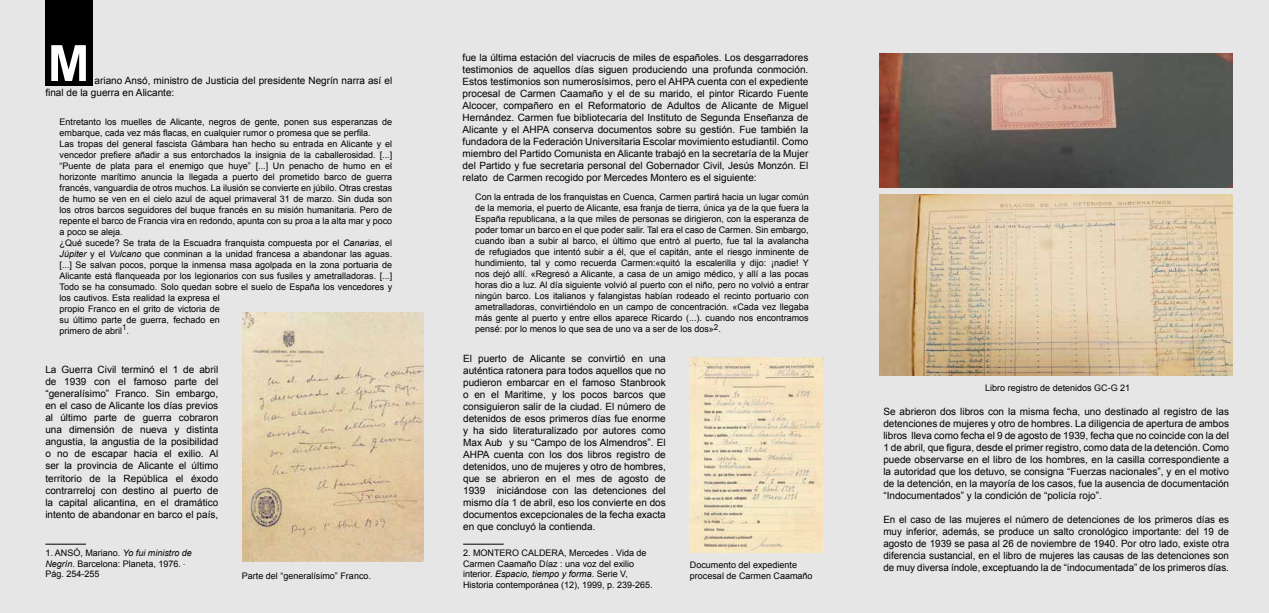
<style>
.page{position:relative;width:1269px;height:613px;background:#fff}
.page>*{position:absolute;margin:0;border:0;box-sizing:border-box;transform-origin:0 0}
.t1{font:700 50px "Arial";color:#fff}
.t2{font:10px/12px "Arial";color:#000;text-align:justify}
.t3{font:9px/11px "Arial";color:#000}
.t4{font:8px "Arial";color:#000}
.s1{font-style:italic}
</style>
<div class="page">
<div style="left:1px;top:0;width:1267px;height:612px;background:#e6e6e6"></div>
<div style="left:45px;top:0;width:48px;height:85px;background:#000"></div>
<img style="left:242px;top:313px;width:182px;height:248px">
<img style="left:690px;top:357px;width:134px;height:195px">
<img style="left:879px;top:53px;width:354px;height:134px">
<img style="left:879px;top:194px;width:354px;height:181px">
<hr style="left:45px;top:543px;width:41px;height:1px;background:#000">
<hr style="left:463px;top:543px;width:41px;height:1px;background:#000">
<h1 class="t1" style="left:48px;top:30px;width:43px">M</h1>
<p class="t2" style="left:45px;top:74px;width:348px;text-indent:49px">ariano Ansó, ministro de Justicia del presidente Negrín narra así el final de la guerra en Alicante:</p>
<p class="t3" style="left:60px;top:116px;width:334px">Entretanto los muelles de Alicante, negros de gente, ponen sus esperanzas de embarque, cada vez más flacas, en cualquier rumor o promesa que se perfila.<br>Las tropas del general fascista Gámbara han hecho su entrada en Alicante y el vencedor prefiere añadir a sus entorchados la insignia de la caballerosidad. [...] “Puente de plata para el enemigo que huye” [...] Un penacho de humo en el horizonte marítimo anuncia la llegada a puerto del prometido barco de guerra francés, vanguardia de otros muchos. La ilusión se convierte en júbilo. Otras crestas de humo se ven en el cielo azul de aquel primaveral 31 de marzo. Sin duda son los otros barcos seguidores del buque francés en su misión humanitaria. Pero de repente el barco de Francia vira en redondo, apunta con su proa a la alta mar y poco a poco se aleja.<br>¿Qué sucede? Se trata de la Escuadra franquista compuesta por el <span class="s1">Canarias</span>, el <span class="s1">Júpiter</span> y el <span class="s1">Vulcano</span> que conminan a la unidad francesa a abandonar las aguas. [...] Se salvan pocos, porque la inmensa masa agolpada en la zona portuaria de Alicante está flanqueada por los legionarios con sus fusiles y ametralladoras. [...] Todo se ha consumado. Solo quedan sobre el suelo de España los vencedores y los cautivos. Esta realidad la expresa el<br>propio Franco en el grito de victoria de<br>su último parte de guerra, fechado en<br>primero de abril<sup>1</sup>.</p>
<p class="t2" style="left:45px;top:364px;width:174px">La Guerra Civil terminó el 1 de abril de 1939 con el famoso parte del “generalísimo” Franco. Sin embargo, en el caso de Alicante los días previos al último parte de guerra cobraron una dimensión de nueva y distinta angustia, la angustia de la posibilidad o no de escapar hacia el exilio. Al ser la provincia de Alicante el último territorio de la República el éxodo contrarreloj con destino al puerto de la capital alicantina, en el dramático intento de abandonar en barco el país,</p>
<p class="t2" style="left:462px;top:51px;width:347px">fue la última estación del viacrucis de miles de españoles. Los desgarradores testimonios de aquellos días siguen produciendo una profunda conmoción.<br>Estos testimonios son numerosísimos, pero el AHPA cuenta con el expediente procesal de Carmen Caamaño y el de su marido, el pintor Ricardo Fuente Alcocer, compañero en el Reformatorio de Adultos de Alicante de Miguel Hernández. Carmen fue bibliotecaria del Instituto de Segunda Enseñanza de Alicante y el AHPA conserva documentos sobre su gestión. Fue también la fundadora de la Federación Universitaria Escolar movimiento estudiantil. Como miembro del Partido Comunista en Alicante trabajó en la secretaría de la Mujer del Partido y fue secretaria personal del Gobernador Civil, Jesús Monzón. El relato de Carmen recogido por Mercedes Montero es el siguiente:</p>
<p class="t3" style="left:475px;top:191px;width:335px;text-align:justify">Con la entrada de los franquistas en Cuenca, Carmen partirá hacia un lugar común de la memoria, el puerto de Alicante, esa franja de tierra, única ya de la que fuera la España republicana, a la que miles de personas se dirigieron, con la esperanza de poder tomar un barco en el que poder salir. Tal era el caso de Carmen. Sin embargo, cuando iban a subir al barco, el último que entró al puerto, fue tal la avalancha de refugiados que intentó subir a él, que el capitán, ante el riesgo inminente de hundimiento, tal y como recuerda Carmen:«quitó la escalerilla y dijo: ¡nadie! Y nos dejó allí. «Regresó a Alicante, a casa de un amigo médico, y allí a las pocas horas dio a luz. Al día siguiente volvió al puerto con el niño, pero no volvió a entrar ningún barco. Los italianos y falangistas habían rodeado el recinto portuario con ametralladoras, convirtiéndolo en un campo de concentración. «Cada vez llegaba más gente al puerto y entre ellos aparece Ricardo (...). cuando nos encontramos pensé: por lo menos lo que sea de uno va a ser de los dos»<sup>2</sup>.</p>
<p class="t2" style="left:463px;top:352px;width:204px">El puerto de Alicante se convirtió en una auténtica ratonera para todos aquellos que no pudieron embarcar en el famoso Stanbrook o en el Maritime, y los pocos barcos que consiguieron salir de la ciudad. El número de detenidos de esos primeros días fue enorme y ha sido literaturalizado por autores como Max Aub y su “Campo de los Almendros”. El AHPA cuenta con los dos libros registro de detenidos, uno de mujeres y otro de hombres, que se abrieron en el mes de agosto de 1939 iniciándose con las detenciones del mismo día 1 de abril, eso los convierte en dos documentos excepcionales de la fecha exacta en que concluyó la contienda.</p>
<p class="t3" style="left:45px;top:547px;width:148px">1. ANSÓ, Mariano. <span class="s1">Yo fui ministro de<br>Negrín</span>. Barcelona: Planeta, 1976.<br>Pág. 254-255</p>
<p class="t3" style="left:463px;top:547px;width:191px">2. MONTERO CALDERA, Mercedes . Vida de Carmen Caamaño Díaz : una voz del exilio interior. <span class="s1">Espacio, tiempo y forma</span>. Serie V, Historia contemporánea (12), 1999, p. 239-265.</p>
<p class="t3" style="left:242px;top:570px;width:131px">Parte del “generalísimo” Franco.</p>
<p class="t3" style="left:690px;top:559px;width:124px">Documento del expediente procesal de Carmen Caamaño</p>
<p class="t4" style="left:183px;top:556px;width:4px">.</p>
<p class="t3" style="left:985px;top:382px;width:147px">Libro registro de detenidos GC-G 21</p>
<p class="t2" style="left:883px;top:405px;width:347px">Se abrieron dos libros con la misma fecha, uno destinado al registro de las detenciones de mujeres y otro de hombres. La diligencia de apertura de ambos libros lleva como fecha el 9 de agosto de 1939, fecha que no coincide con la del 1 de abril, que figura, desde el primer registro, como data de la detención. Como puede observarse en el libro de los hombres, en la casilla correspondiente a la autoridad que los detuvo, se consigna “Fuerzas nacionales”, y en el motivo de la detención, en la mayoría de los casos, fue la ausencia de documentación “Indocumentados” y la condición de “policía rojo”.</p>
<p class="t2" style="left:883px;top:513px;width:347px">En el caso de las mujeres el número de detenciones de los primeros días es muy inferior, además, se produce un salto cronológico importante: del 19 de agosto de 1939 se pasa al 26 de noviembre de 1940. Por otro lado, existe otra diferencia sustancial, en el libro de mujeres las causas de las detenciones son de muy diversa índole, exceptuando la de “indocumentada” de los primeros días.</p>
</div>
